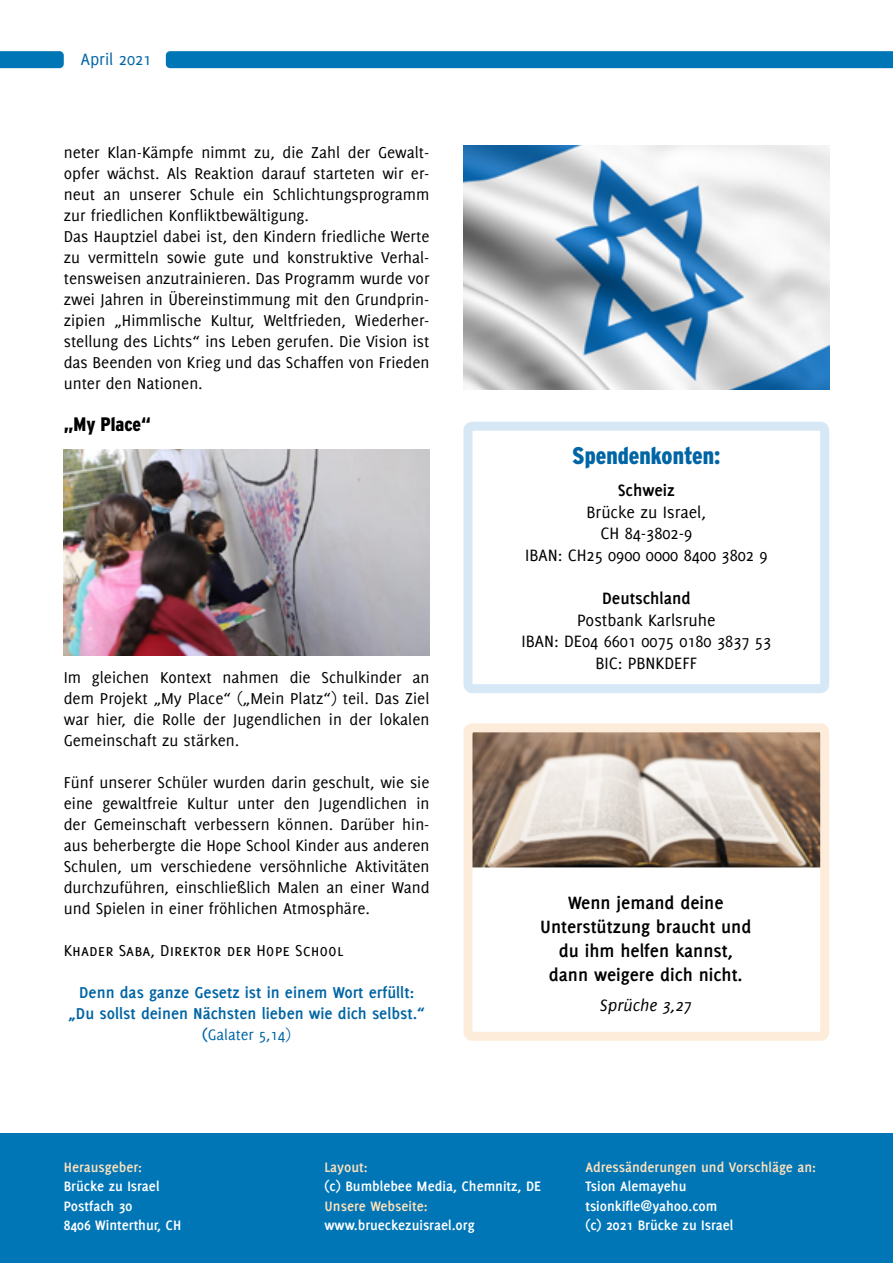
<style>
.page{position:relative;width:893px;height:1263px;background:#fff}
.page>*{position:absolute;margin:0;border:0;box-sizing:border-box;transform-origin:0 0}
.t1{font:900 condensed 24px "Interstate";color:#0065a5}
.t2{font:700 19.5px/24px "Delicious";color:#000;text-align:center}
.t3{font:900 condensed 19.5px "Interstate";color:#000}
.t4{font:18px/21.6px "Delicious";color:#000;text-align:center}
.t5{font:700 18px "Delicious";color:#000}
.t6{font:italic 18px "Delicious";color:#000}
.t7{font:18px "Delicious";color:#0065a5}
.t8{font:17.25px/21px "Delicious";color:#000;text-align:justify}
.t9{font:700 17.25px/21px "Delicious";color:#0065a5;text-align:center}
.t10{font:17.25px "Delicious Small Caps";color:#000}
.t11{font:16.5px "Delicious";color:#0065a5}
.t12{font:700 15px/19.5px "Delicious";color:#fff}
.t13{font:700 15px "Delicious";color:#fee1bb}
.s1{font-weight:700}
</style>
<div class="page">
<div style="left:0;top:1133px;width:893px;height:130px;background:#0076b7"></div>
<div style="left:166px;top:51px;width:727px;height:17px;background:#0076b7"></div>
<svg style="left:0;top:51px;width:64px;height:17px"></svg>
<img style="left:64px;top:450px;width:365px;height:206px">
<div style="left:463px;top:422px;width:366px;height:271px;border:9px solid #d6e8f6;border-radius:4px"></div>
<img style="left:473px;top:733px;width:346px;height:134px">
<div style="left:463px;top:723px;width:366px;height:318px;border:9px solid #feecda;border-radius:4px"></div>
<img style="left:463px;top:146px;width:366px;height:243px">
<p class="t7" style="left:81px;top:49px;width:72px">April 2021</p>
<p class="t8" style="left:64px;top:142px;width:367px;text-align:left">neter Klan-Kämpfe nimmt zu, die Zahl der Gewalt&shy;opfer wächst. Als Reaktion darauf starteten wir er&shy;neut an unserer Schule ein Schlichtungsprogramm zur friedlichen Konfliktbewältigung.<br>Das Hauptziel dabei ist, den Kindern friedliche Werte zu vermitteln sowie gute und konstruktive Verhal&shy;tensweisen anzutrainieren. Das Programm wurde vor zwei Jahren in Übereinstimmung mit den Grundprin&shy;zipien „Himmlische Kultur, Weltfrieden, Wiederher&shy;stellung des Lichts“ ins Leben gerufen. Die Vision ist das Beenden von Krieg und das Schaffen von Frieden unter den Nationen.</p>
<p class="t3" style="left:64px;top:412px;width:89px">„My Place“</p>
<p class="t8" style="left:64px;top:666px;width:367px">Im gleichen Kontext nahmen die Schulkinder an dem Projekt „My Place“ („Mein Platz“) teil. Das Ziel war hier, die Rolle der Jugendlichen in der lokalen Gemeinschaft zu stärken.</p>
<p class="t8" style="left:64px;top:771px;width:367px">Fünf unserer Schüler wurden darin geschult, wie sie eine gewaltfreie Kultur unter den Jugendlichen in der Gemeinschaft verbessern können. Darüber hin&shy;aus beherbergte die Hope School Kinder aus anderen Schulen, um verschiedene versöhnliche Aktivitäten durchzuführen, einschließlich Malen an einer Wand und Spielen in einer fröhlichen Atmosphäre.</p>
<p class="t10" style="left:64px;top:940px;width:281px">Khader Saba, Direktor der Hope School</p>
<p class="t9" style="left:68px;top:981px;width:358px">Denn das ganze Gesetz ist in einem Wort erfüllt: „Du sollst deinen Nächsten lieben wie dich selbst.“</p>
<p class="t11" style="left:202px;top:1025px;width:90px"><span class="s1">(</span>Galater 5,14)</p>
<h1 class="t1" style="left:572px;top:442px;width:150px">Spendenkonten:</h1>
<p class="t5" style="left:618px;top:480px;width:59px">Schweiz</p>
<p class="t4" style="left:525px;top:501px;width:244px">Brücke zu Israel,<br>CH 84-3802-9<br>IBAN: CH25 0900 0000 8400 3802 9</p>
<p class="t5" style="left:602px;top:588px;width:90px">Deutschland</p>
<p class="t4" style="left:522px;top:609px;width:251px">Postbank Karlsruhe<br>IBAN: DE04 6601 0075 0180 3837 53<br>BIC: PBNKDEFF</p>
<p class="t2" style="left:540px;top:890px;width:213px">Wenn jemand deine<br>Unterstützung braucht und du ihm helfen kannst, dann weigere dich nicht.</p>
<p class="t6" style="left:600px;top:995px;width:93px">Sprüche 3,27</p>
<p class="t13" style="left:64px;top:1158px;width:80px">Herausgeber:</p>
<p class="t12" style="left:64px;top:1177px;width:119px">Brücke zu Israel<br>Postfach 30<br>8406 Winterthur, CH</p>
<p class="t13" style="left:325px;top:1158px;width:45px">Layout:</p>
<p class="t12" style="left:325px;top:1177px;width:218px">(c) Bumblebee Media, Chemnitz, DE</p>
<p class="t13" style="left:325px;top:1197px;width:105px">Unsere Webseite:</p>
<p class="t12" style="left:325px;top:1216px;width:151px">www.brueckezuisrael.org</p>
<p class="t13" style="left:585px;top:1158px;width:232px">Adressänderungen und Vorschläge an:</p>
<p class="t12" style="left:585px;top:1177px;width:150px">Tsion Alemayehu tsionkifle@yahoo.com (c) 2021 Brücke zu Israel</p>
</div>
